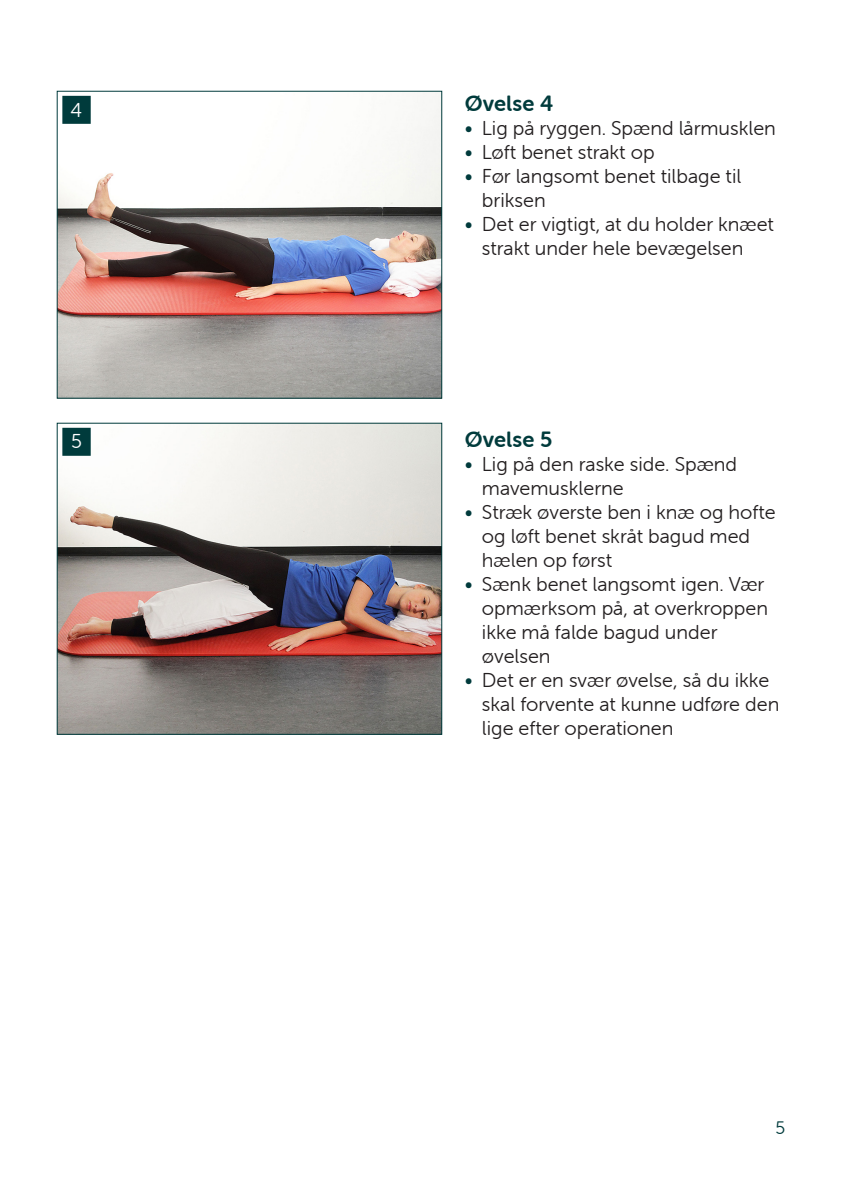
<style>
.page{position:relative;width:842px;height:1191px;background:#fff}
.page>*{position:absolute;margin:0;border:0;box-sizing:border-box;transform-origin:0 0}
.ml_rubrik{font:22px "Museo Sans Rounded 700";letter-spacing:.005em;color:#003b3c}
.t1{font:20px/24px "Museo Sans Rounded 300";color:#231f20}
.nummer{font:20px "Museo Sans Rounded 300";color:#fff}
.t2{font:18px "Museo Sans Rounded 300";color:#003b3c}
.s1{color:#003b3c}
</style>
<div class="page">
<img style="left:59px;top:93px;width:381px;height:304px">
<div style="left:57px;top:91px;width:385px;height:308px;border:1px solid #003b3c"></div>
<img style="left:59px;top:425px;width:381px;height:308px">
<div style="left:57px;top:423px;width:385px;height:312px;border:1px solid #003b3c"></div>
<div style="left:62px;top:96px;width:29px;height:28px;background:#003b3c"></div>
<div style="left:62px;top:428px;width:29px;height:28px;background:#003b3c"></div>
<p class="nummer" style="left:71px;top:99px;width:13px">4</p>
<p class="nummer" style="left:71px;top:431px;width:12px">5</p>
<p class="ml_rubrik" style="left:465px;top:91px;width:90px">Øvelse 4</p>
<p class="t1" style="left:465px;top:116px;width:313px"><span class="s1">•</span> Lig på ryggen. Spænd lårmusklen</p>
<p class="t1" style="left:465px;top:140px;width:191px"><span class="s1">•</span> Løft benet strakt op</p>
<p class="t1" style="left:482px;top:164px;width:261px;text-indent:-17px"><span class="s1">•</span> Før langsomt benet tilbage til briksen</p>
<p class="t1" style="left:482px;top:212px;width:293px;text-indent:-17px"><span class="s1">•</span> Det er vigtigt, at du holder knæet strakt under hele bevægelsen</p>
<p class="ml_rubrik" style="left:465px;top:427px;width:89px">Øvelse 5</p>
<p class="t1" style="left:482px;top:452px;width:257px;text-indent:-17px"><span class="s1">•</span> Lig på den raske side. Spænd mavemusklerne</p>
<p class="t1" style="left:482px;top:500px;width:295px;text-indent:-17px"><span class="s1">•</span> Stræk øverste ben i knæ og hofte og løft benet skråt bagud med hælen op først</p>
<p class="t1" style="left:482px;top:572px;width:288px;text-indent:-17px"><span class="s1">•</span> Sænk benet langsomt igen. Vær opmærksom på, at overkroppen ikke må falde bagud under øvelsen</p>
<p class="t1" style="left:482px;top:668px;width:299px;text-indent:-17px"><span class="s1">•</span> Det er en svær øvelse, så du ikke skal forvente at kunne udføre den lige efter operationen</p>
<p class="t2" style="left:775px;top:1118px;width:11px">5</p>
</div>
